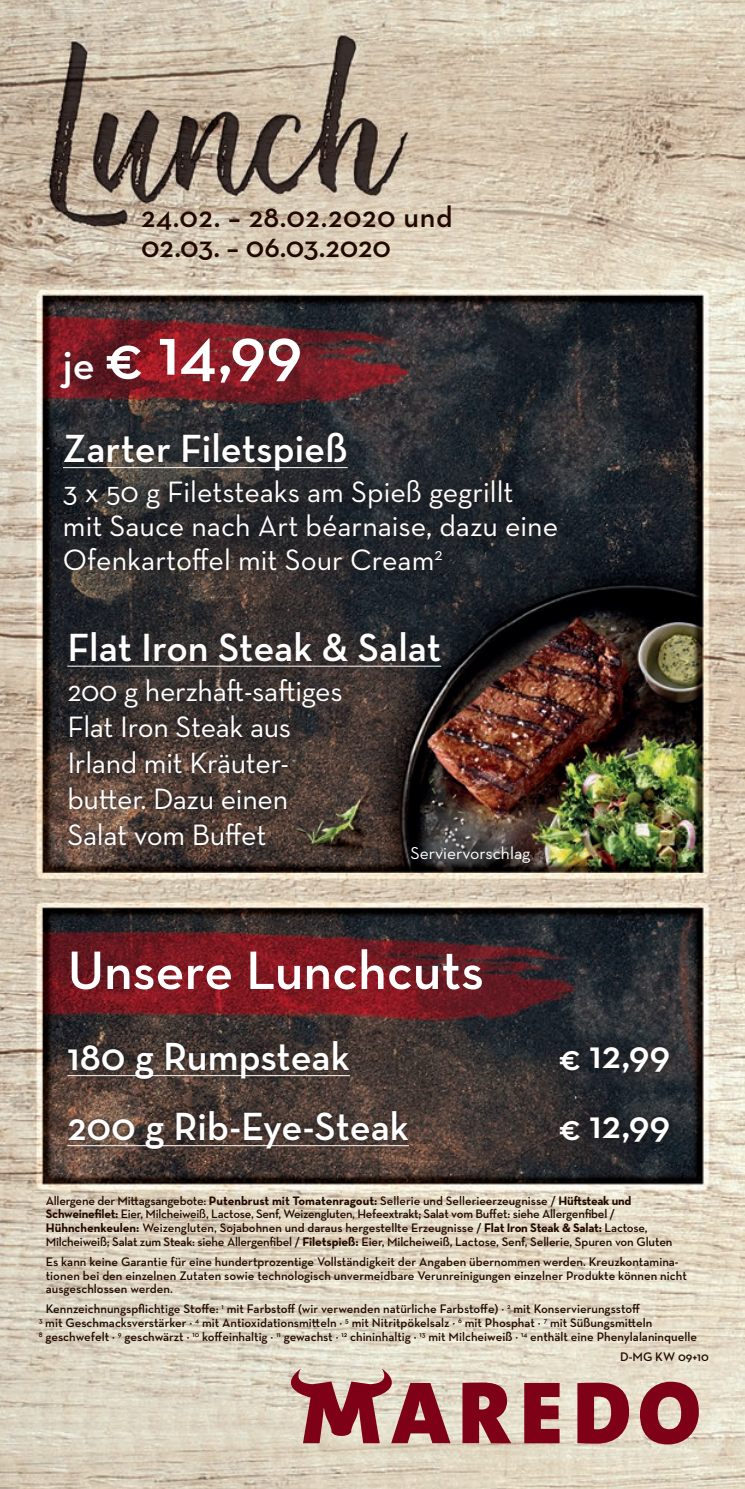
<style>
.page{position:relative;width:745px;height:1489px;background:#fff}
.page>*{position:absolute;margin:0;border:0;box-sizing:border-box;transform-origin:0 0}
.t1{font:600 69.5px "Neutraface Text";color:#fff}
.t2{font:600 55px "Neutraface Text";color:#fff}
.t3{font:600 40px "Neutraface Text";color:#fff}
.t4{font:30px/36px "Neutraface Text";letter-spacing:-.01em;color:#fff}
.t5{font:600 30px/30px "Neutraface Text";letter-spacing:.015em;color:#220900}
.t6{font:17.5px "Neutraface Text";color:#fff}
.t7{font:600 12.75px/13.8px "Neutraface Text";color:#220900}
.t8{font:600 12.5px/13.8px "Neutraface Text";letter-spacing:-.015em;color:#220900}
.s1{font-size:42px}
.s2{font-size:63.75px}
.s3{font-size:36.5px}
.s4{font-size:12.75px}
.s5{font-weight:700}
.s6{font-weight:700;font-size:12.75px}
.s7{font-size:12.5px}
</style>
<div class="page">
<img style="left:0;top:0;width:744px;height:1488px">
<svg style="left:62px;top:625px;width:384px;height:225px;background:#3e3430"></svg>
<hr style="left:67px;top:665px;width:374px;height:1px;background:#fff">
<svg style="left:58px;top:427px;width:504px;height:148px;background:#282a2d"></svg>
<hr style="left:63px;top:467px;width:284px;height:1px;background:#fff">
<svg style="left:62px;top:1035px;width:612px;height:119px;background:#403633"></svg>
<hr style="left:67px;top:1075px;width:283px;height:1px;background:#fff">
<hr style="left:67px;top:1145px;width:342px;height:1px;background:#fff">
<svg style="left:291px;top:1368px;width:159px;height:74px;background:#b27274"></svg>
<svg style="left:462px;top:1382px;width:49px;height:60px;background:#983845"></svg>
<svg style="left:524px;top:1382px;width:35px;height:60px;background:#912938"></svg>
<svg style="left:577px;top:1382px;width:51px;height:61px;background:#993b46"></svg>
<svg style="left:639px;top:1381px;width:59px;height:63px;background:#a45159"></svg>
<h3 class="t5" style="left:141px;top:202px;width:313px">24.02. – 28.02.2020 und<br>02.03. – 06.03.2020</h3>
<h1 class="t1" style="left:63px;top:307px;width:241px"><span class="s1">je</span> <span class="s2">€</span> 14,99</h1>
<h3 class="t3" style="left:63px;top:423px;width:286px">Zarter Filetspieß</h3>
<h3 class="t4" style="left:63px;top:475px;width:496px;line-height:33.8px">3 x 50 g Filetsteaks am Spieß gegrillt mit Sauce nach Art béarnaise, dazu eine<br>Ofenkartoffel mit Sour Cream<sup>2</sup></h3>
<h3 class="t3" style="left:67px;top:622px;width:375px">Flat Iron Steak &amp; Salat</h3>
<h3 class="t4" style="left:67px;top:672px;width:277px">200 g herzhaft-saftiges<br>Flat Iron Steak aus<br>Irland mit Kräuter&shy;butter. Dazu einen<br>Salat vom Buffet</h3>
<h3 class="t6" style="left:410px;top:842px;width:121px">Serviervorschlag</h3>
<h2 class="t2" style="left:67px;top:935px;width:418px">Unsere Lunchcuts</h2>
<h3 class="t3" style="left:67px;top:1031px;width:284px">180 g Rumpsteak</h3>
<h3 class="t3" style="left:558px;top:1029px;width:113px"><span class="s3">€</span> 12,99</h3>
<h3 class="t3" style="left:67px;top:1101px;width:343px">200 g Rib-Eye-Steak</h3>
<h3 class="t3" style="left:558px;top:1099px;width:113px"><span class="s3">€</span> 12,99</h3>
<p class="t8" style="left:46px;top:1193px;width:603px"><span class="s4">Allergene der Mittagsangebote:</span> <span class="s5">Putenbrust mit Tomatenragout:</span> Sellerie und Sellerieerzeugnisse / <span class="s5">Hüftsteak und<br>Schweinefilet:</span> Eier, Milcheiweiß, Lactose, Senf, Weizengluten, Hefeextrakt; <span class="s4">Salat vom Buffet: siehe Allergenfibel</span> /<br><span class="s5">Hühnchenkeulen:</span> Weizengluten, Sojabohnen und daraus hergestellte Erzeugnisse / <span class="s6">Flat Iron Steak &amp; Salat:</span> <span class="s4">Lactose,</span></p>
<p class="t7" style="left:46px;top:1231px;width:634px;line-height:20px">Milcheiweiß; Salat zum Steak: siehe Allergenfibel <span class="s7">/</span> <span class="s5">Filetspieß:</span> Eier, Milcheiweiß, Lactose, Senf, Sellerie, Spuren von Gluten<br>Es kann keine Garantie für eine hundertprozentige Vollständigkeit der Angaben übernommen werden. Kreuzkontamina-</p>
<p class="t7" style="left:46px;top:1268px;width:642px">tionen bei den einzelnen Zutaten sowie technologisch unvermeidbare Verunreinigungen einzelner Produkte können nicht ausgeschlossen werden.</p>
<p class="t7" style="left:39px;top:1301px;width:659px;text-indent:7px">Kennzeichnungspflichtige Stoffe: <sup>1</sup> mit Farbstoff (wir verwenden natürliche Farbstoffe) · <sup>2</sup> mit Konservierungsstoff<br><sup>3</sup> mit Geschmacksverstärker · <sup>4</sup> mit Antioxidationsmitteln · <sup>5</sup> mit Nitritpökelsalz · <sup>6</sup> mit Phosphat · <sup>7</sup> mit Süßungsmitteln<br><sup>8</sup> geschwefelt · <sup>9</sup> geschwärzt · <sup>10</sup> koffeinhaltig · <sup>11</sup> gewachst · <sup>12</sup> chininhaltig · <sup>13</sup> mit Milcheiweiß · <sup>14</sup> enthält eine Phenylalaninquelle</p>
<p class="t7" style="left:619px;top:1349px;width:90px">D-MG KW 09+10</p>
</div>
